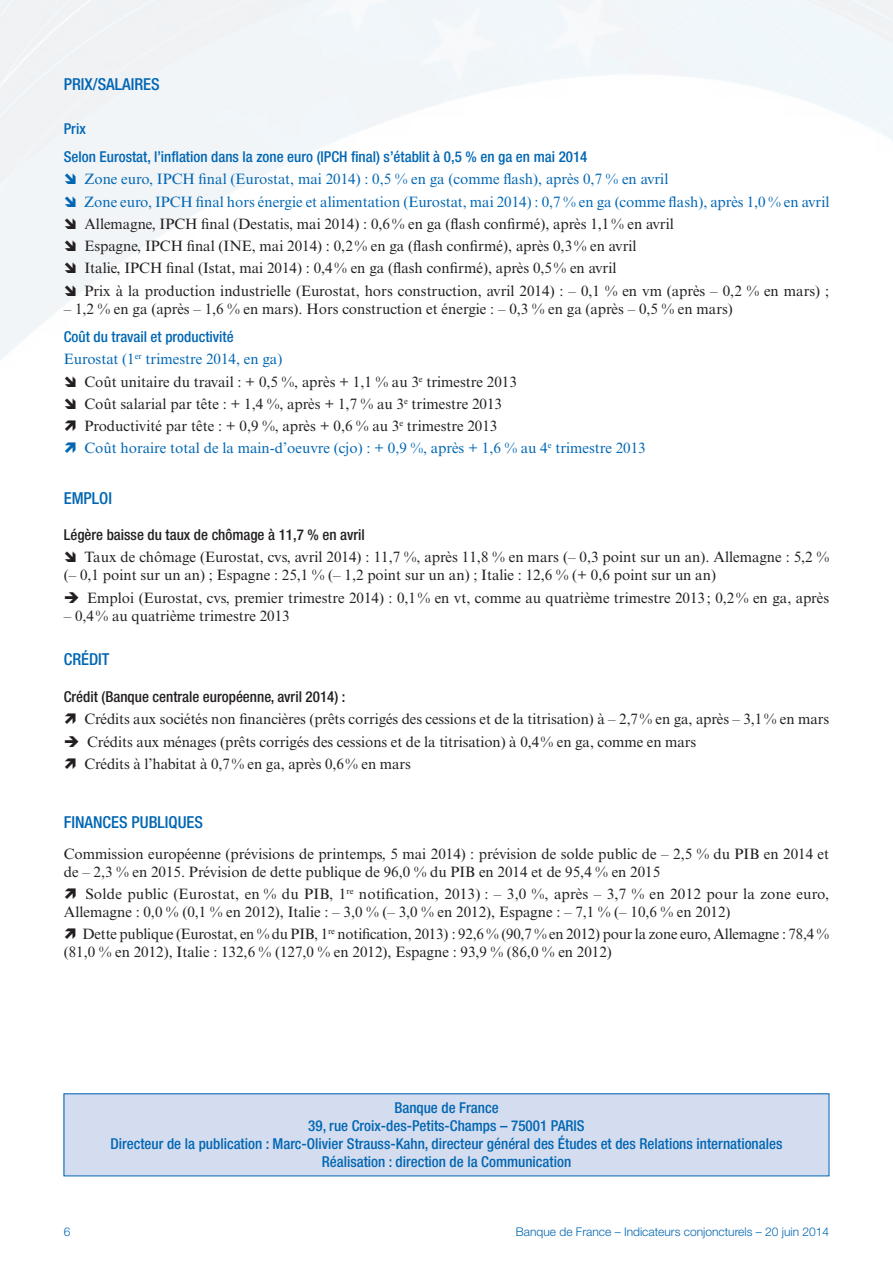
<style>
.page{position:relative;width:893px;height:1263px;background:#fff}
.page>*{position:absolute;margin:0;border:0;box-sizing:border-box;transform-origin:0 0}
.t1{font:500 condensed 16.5px "Helvetica Neue LT Std";color:#0166b3}
.t2{font:15px/22.2px "Times New Roman MT Std";color:#231f20}
.t3{font:500 condensed 15px/18px "Helvetica Neue LT Std";color:#0166b3;text-align:center}
.t4{font:15px/22.2px "Times New Roman MT Std";color:#0166b3}
.t5{font:500 condensed 15px "Helvetica Neue LT Std";color:#231f20}
.t6{font:300 12px "Helvetica Neue LT Std";color:#0166b3}
.s1{color:#0166b3}
</style>
<div class="page">
<div style="left:64px;top:1094px;width:765px;height:82px;background:#d4ddef"></div>
<svg style="left:65px;top:173px;width:11px;height:11px"></svg>
<svg style="left:65px;top:196px;width:11px;height:10px"></svg>
<svg style="left:65px;top:218px;width:11px;height:11px"></svg>
<svg style="left:65px;top:240px;width:11px;height:11px"></svg>
<svg style="left:65px;top:262px;width:11px;height:11px"></svg>
<svg style="left:65px;top:285px;width:11px;height:10px"></svg>
<p class="t1" style="left:64px;top:74px;width:97px">PRIX/SALAIRES</p>
<p class="t3" style="left:64px;top:114px;width:525px;line-height:28.5px;text-align:left">Prix<br>Selon Eurostat, l’inflation dans la zone euro (IPCH final) s’établit à 0,5 % en ga en mai 2014</p>
<p class="t4" style="left:84px;top:168px;width:747px">Zone euro, IPCH final (Eurostat, mai 2014) : 0,5 % en ga (comme flash), après 0,7 % en avril<br>Zone euro, IPCH final hors énergie et alimentation (Eurostat, mai 2014) : 0,7 % en ga (comme flash), après 1,0 % en avril</p>
<p class="t2" style="left:84px;top:213px;width:746px">Allemagne, IPCH final (Destatis, mai 2014) : 0,6% en ga (flash confirmé), après 1,1% en avril<br>Espagne, IPCH final (INE, mai 2014) : 0,2% en ga (flash confirmé), après 0,3% en avril<br>Italie, IPCH final (Istat, mai 2014) : 0,4% en ga (flash confirmé), après 0,5% en avril<br>Prix à la production industrielle (Eurostat, hors construction, avril 2014) : – 0,1 % en vm (après – 0,2 % en mars) ;</p>
<p class="t2" style="left:64px;top:297px;width:671px">– 1,2 % en ga (après – 1,6 % en mars). Hors construction et énergie : – 0,3 % en ga (après – 0,5 % en mars)</p>
<p class="t3" style="left:64px;top:327px;width:171px">Coût du travail et productivité</p>
<p class="t2" style="left:84px;top:348px;width:563px;text-indent:-21px"><span class="s1">Eurostat (1</span><sup>er</sup> <span class="s1">trimestre 2014, en ga)<br></span>Coût unitaire du travail : + 0,5 %, après + 1,1 % au 3<sup>e</sup> trimestre 2013<br>Coût salarial par tête : + 1,4 %, après + 1,7 % au 3<sup>e</sup> trimestre 2013<br>Productivité par tête : + 0,9 %, après + 0,6 % au 3<sup>e</sup> trimestre 2013<br><span class="s1">Coût horaire total de la main-d’oeuvre (cjo) : + 0,9 %, après + 1,6 % au 4</span><sup>e</sup> <span class="s1">trimestre 2013</span></p>
<p class="t1" style="left:64px;top:488px;width:50px">EMPLOI</p>
<p class="t5" style="left:64px;top:526px;width:303px">Légère baisse du taux de chômage à 11,7 % en avril</p>
<p class="t2" style="left:64px;top:548px;width:767px;line-height:18px;text-indent:21px">Taux de chômage (Eurostat, cvs, avril 2014) : 11,7 %, après 11,8 % en mars (– 0,3 point sur un an). Allemagne : 5,2 % (– 0,1 point sur un an) ; Espagne : 25,1 % (– 1,2 point sur un an) ; Italie : 12,6 % (+ 0,6 point sur un an)</p>
<p class="t2" style="left:64px;top:586px;width:767px">➔ Emploi (Eurostat, cvs, premier trimestre 2014) : 0,1% en vt, comme au quatrième trimestre 2013; 0,2% en ga, après</p>
<p class="t2" style="left:64px;top:604px;width:227px">– 0,4% au quatrième trimestre 2013</p>
<p class="t1" style="left:64px;top:649px;width:47px">CRÉDIT</p>
<p class="t5" style="left:64px;top:688px;width:283px">Crédit (Banque centrale européenne, avril 2014) :</p>
<p class="t2" style="left:84px;top:708px;width:746px">Crédits aux sociétés non financières (prêts corrigés des cessions et de la titrisation) à – 2,7% en ga, après – 3,1% en mars</p>
<p class="t2" style="left:84px;top:730px;width:613px;text-indent:-21px">➔ Crédits aux ménages (prêts corrigés des cessions et de la titrisation) à 0,4% en ga, comme en mars<br>Crédits à l’habitat à 0,7% en ga, après 0,6% en mars</p>
<p class="t1" style="left:64px;top:812px;width:141px">FINANCES PUBLIQUES</p>
<p class="t2" style="left:64px;top:845px;width:767px;line-height:18px">Commission européenne (prévisions de printemps, 5 mai 2014) : prévision de solde public de – 2,5 % du PIB en 2014 et de – 2,3 % en 2015. Prévision de dette publique de 96,0 % du PIB en 2014 et de 95,4 % en 2015</p>
<p class="t2" style="left:64px;top:885px;width:767px;line-height:18px;text-indent:22px">Solde public (Eurostat, en % du PIB, 1<sup>re</sup> notification, 2013) : – 3,0 %, après – 3,7 % en 2012 pour la zone euro,<br>Allemagne : 0,0 % (0,1 % en 2012), Italie : – 3,0 % (– 3,0 % en 2012), Espagne : – 7,1 % (– 10,6 % en 2012)</p>
<p class="t2" style="left:64px;top:925px;width:767px;line-height:18px;text-indent:19px">Dette publique (Eurostat, en % du PIB, 1<sup>re</sup> notification, 2013) : 92,6 % (90,7 % en 2012) pour la zone euro, Allemagne : 78,4 % (81,0 % en 2012), Italie : 132,6 % (127,0 % en 2012), Espagne : 93,9 % (86,0 % en 2012)</p>
<p class="t3" style="left:111px;top:1099px;width:673px">Banque de France<br>39, rue Croix-des-Petits-Champs – 75001 PARIS<br>Directeur de la publication : Marc-Olivier Strauss-Kahn, directeur général des Études et des Relations internationales Réalisation : direction de la Communication</p>
<p class="t6" style="left:64px;top:1225px;width:8px">6</p>
<p class="t6" style="left:516px;top:1225px;width:315px">Banque de France – Indicateurs conjoncturels – 20 juin 2014</p>
</div>
